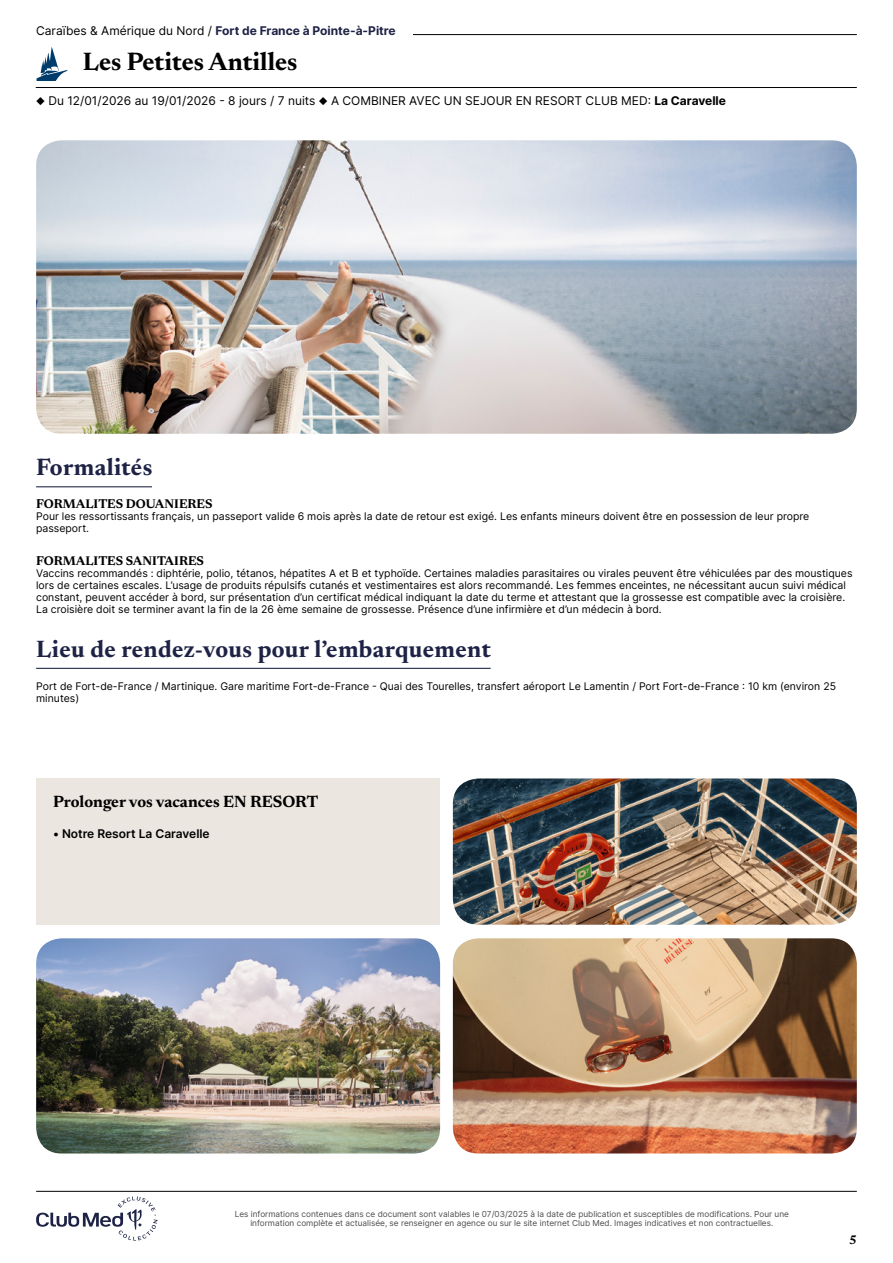
<style>
.page{position:relative;width:893px;height:1263px;background:#fff}
.page>*{position:absolute;margin:0;border:0;box-sizing:border-box;transform-origin:0 0}
.t1{font:700 25.5px "Newsreader 24 pt";color:#000}
.t2{font:700 24px "Newsreader 24 pt";letter-spacing:.015em;color:#1e2346}
.t3{font:700 16.5px "Newsreader 24 pt";color:#000}
.t4{font:700 12.75px "Newsreader 24 pt";color:#000}
.t5{font:700 12.6px "Newsreader 24 pt";color:#000}
.t6{font:12px "Inter";color:#000}
.t7{font:700 12px "Inter";color:#1e2346}
.t8{font:600 12px "Inter";color:#000}
.t9{font:10.5px/12px "Inter";color:#000}
.t10{font:8.25px/9px "Inter";color:#4d4d4d;text-align:center}
.s1{font-weight:400;color:#000}
.s2{font-weight:700}
</style>
<div class="page">
<hr style="left:107px;top:34px;width:750px;height:1px;background:#000">
<hr style="left:36px;top:87px;width:821px;height:1px;background:#000">
<svg style="left:36px;top:47px;width:32px;height:34px"></svg>
<div style="left:36px;top:26px;width:377px;height:17px;background:#fff"></div>
<hr style="left:36px;top:486px;width:116px;height:1px;background:#1e2346">
<hr style="left:36px;top:668px;width:455px;height:1px;background:#1e2346">
<img style="left:453px;top:778px;width:404px;height:147px">
<img style="left:36px;top:140px;width:821px;height:294px">
<div style="left:36px;top:778px;width:404px;height:147px;background:#ebe6e0"></div>
<img style="left:36px;top:938px;width:404px;height:215px">
<img style="left:453px;top:938px;width:404px;height:215px">
<svg style="left:36px;top:1196px;width:122px;height:44px"></svg>
<hr style="left:36px;top:1191px;width:821px;height:1px;background:#000">
<p class="t7" style="left:36px;top:22px;width:361px"><span class="s1">Caraïbes &amp; Amérique du Nord /</span> Fort de France à Pointe-à-Pitre</p>
<h1 class="t1" style="left:83px;top:43px;width:216px">Les Petites Antilles</h1>
<p class="t6" style="left:36px;top:92px;width:691px">◆ Du 12/01/2026 au 19/01/2026 - 8 jours / 7 nuits ◆ A COMBINER AVEC UN SEJOUR EN RESORT CLUB MED: <span class="s2">La Caravelle</span></p>
<h2 class="t2" style="left:36px;top:450px;width:118px">Formalités</h2>
<p class="t4" style="left:36px;top:495px;width:178px">FORMALITES DOUANIERES</p>
<p class="t9" style="left:36px;top:510px;width:775px">Pour les ressortissants français, un passeport valide 6 mois après la date de retour est exigé. Les enfants mineurs doivent être en possession de leur propre passeport.</p>
<p class="t4" style="left:36px;top:552px;width:169px">FORMALITES SANITAIRES</p>
<p class="t9" style="left:36px;top:567px;width:818px">Vaccins recommandés : diphtérie, polio, tétanos, hépatites A et B et typhoïde. Certaines maladies parasitaires ou virales peuvent être véhiculées par des moustiques lors de certaines escales. L’usage de produits répulsifs cutanés et vestimentaires est alors recommandé. Les femmes enceintes, ne nécessitant aucun suivi médical constant, peuvent accéder à bord, sur présentation d’un certificat médical indiquant la date du terme et attestant que la grossesse est compatible avec la croisière.<br>La croisière doit se terminer avant la fin de la 26 ème semaine de grossesse. Présence d’une infirmière et d’un médecin à bord.</p>
<h2 class="t2" style="left:36px;top:632px;width:456px">Lieu de rendez-vous pour l’embarquement</h2>
<p class="t9" style="left:36px;top:680px;width:801px">Port de Fort-de-France / Martinique. Gare maritime Fort-de-France - Quai des Tourelles, transfert aéroport Le Lamentin / Port Fort-de-France : 10 km (environ 25 minutes)</p>
<h3 class="t3" style="left:53px;top:789px;width:267px">Prolonger vos vacances EN RESORT</h3>
<p class="t8" style="left:53px;top:825px;width:158px">• Notre Resort La Caravelle</p>
<p class="t10" style="left:235px;top:1209px;width:556px">Les informations contenues dans ce document sont valables le 07/03/2025 à la date de publication et susceptibles de modifications. Pour une information complète et actualisée, se renseigner en agence ou sur le site internet Club Med. Images indicatives et non contractuelles.</p>
<p class="t5" style="left:849px;top:1230px;width:9px">5</p>
</div>
